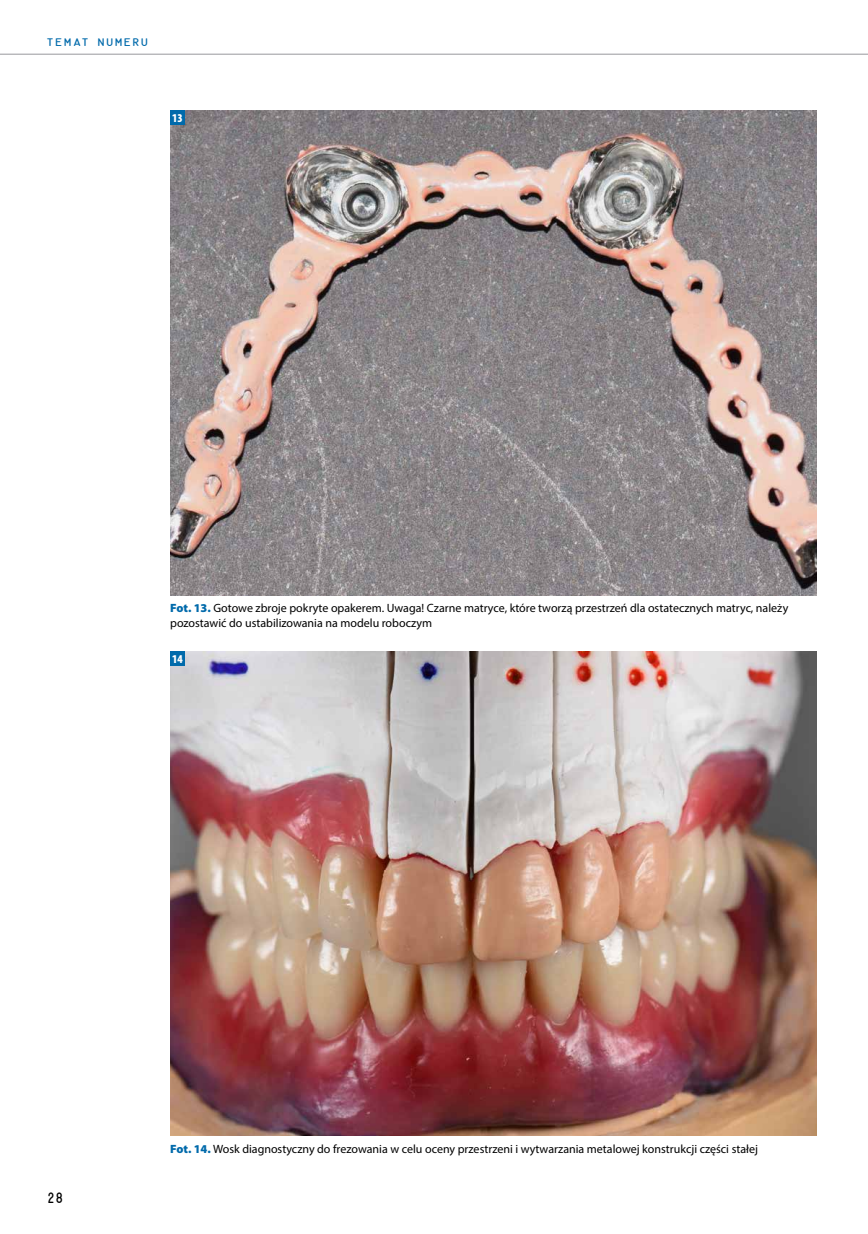
<style>
.page{position:relative;width:868px;height:1234px;background:#fff}
.page>*{position:absolute;margin:0;border:0;box-sizing:border-box;transform-origin:0 0}
.t1{font:15.75px "Gordon URWTCE Con";color:#000}
.t2{font:12px/15px "Myriad Pro";color:#000}
.t3{font:900 condensed 12px "Myriad Pro";color:#fff}
.t4{font:11.55px "Gordon URWTCE Con";letter-spacing:.145em;color:#006aab;scale:1.25 1}
.s1{font-weight:900;color:#006aab}
</style>
<div class="page">
<img style="left:170px;top:651px;width:646px;height:484px">
<img style="left:170px;top:111px;width:646px;height:484px">
<div style="left:170px;top:111px;width:15px;height:14px;background:#006aab"></div>
<div style="left:170px;top:651px;width:15px;height:14px;background:#006aab"></div>
<hr style="left:0;top:54px;width:867px;height:1px;background:#98989c">
<p class="t4" style="left:47px;top:36px;width:82px">TEMAT NUMERU</p>
<p class="t3" style="left:172px;top:111px;width:12px">13</p>
<p class="t2" style="left:170px;top:600px;width:619px"><span class="s1">Fot. 13.</span> Gotowe zbroje pokryte opakerem. Uwaga! Czarne matryce, które tworzą przestrzeń dla ostatecznych matryc, należy pozostawić do ustabilizowania na modelu roboczym</p>
<p class="t3" style="left:172px;top:651px;width:12px">14</p>
<h1 class="t1" style="left:47px;top:1187px;width:18px">28</h1>
<p class="t2" style="left:170px;top:1141px;width:589px"><span class="s1">Fot. 14.</span> Wosk diagnostyczny do frezowania w celu oceny przestrzeni i wytwarzania metalowej konstrukcji części stałej</p>
</div>
